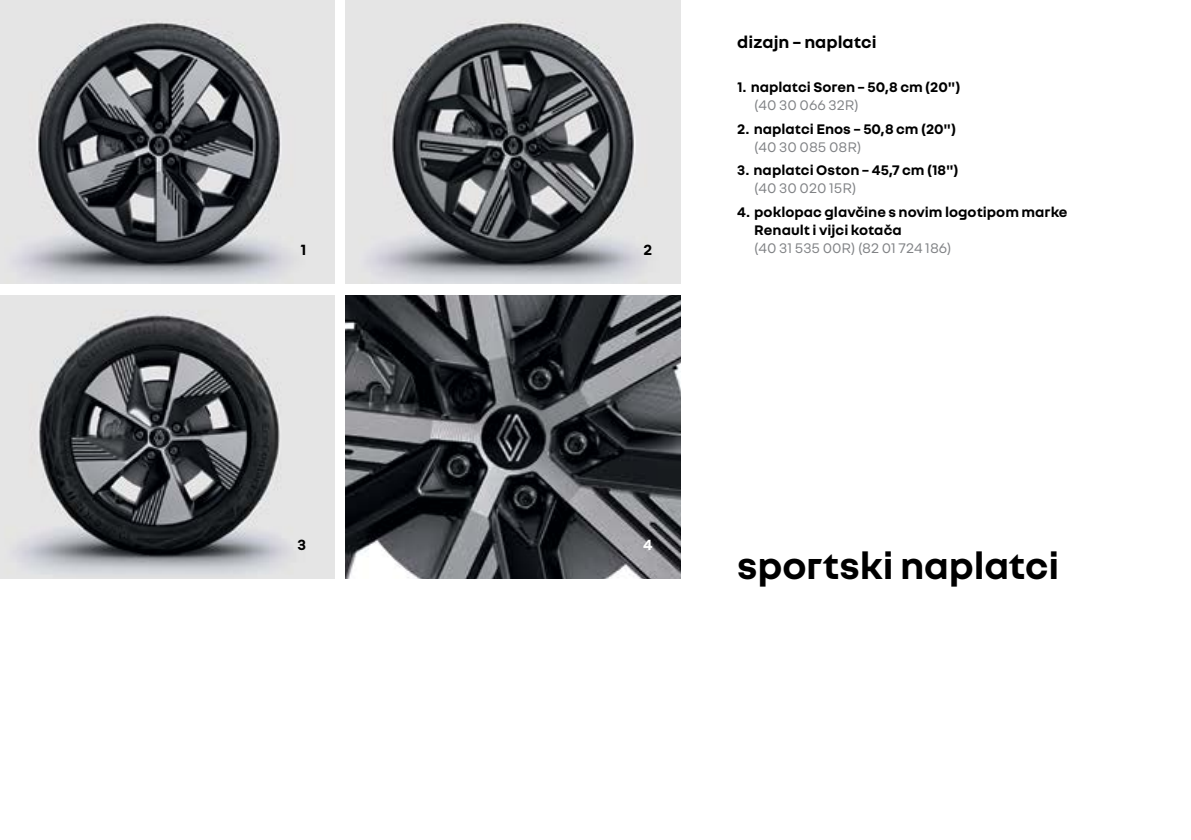
<style>
.page{position:relative;width:1191px;height:840px;background:#fff}
.page>*{position:absolute;margin:0;border:0;box-sizing:border-box;transform-origin:0 0}
.t1{font:700 40px "Nouvel R";letter-spacing:-.005em;color:#000}
.t2{font:700 18px "Nouvel R";color:#000}
.t3{font:700 16px "Nouvel R";color:#000}
.t4{font:700 16px "Nouvel R";color:#fff}
.t5{font:700 15px/18px "Nouvel R";color:#000}
.t6{font:15px "Nouvel R";color:#808285}
</style>
<div class="page">
<img style="left:0;top:0;width:334px;height:283px">
<img style="left:346px;top:295px;width:334px;height:283px">
<img style="left:346px;top:0;width:334px;height:283px">
<img style="left:0;top:295px;width:334px;height:283px">
<p class="t3" style="left:300px;top:239px;width:7px">1</p>
<p class="t3" style="left:297px;top:534px;width:10px">3</p>
<p class="t3" style="left:643px;top:239px;width:10px">2</p>
<p class="t2" style="left:737px;top:31px;width:141px">dizajn – naplatci</p>
<p class="t5" style="left:737px;top:77px;width:225px">1. naplatci Soren – 50,8 cm (20")</p>
<p class="t6" style="left:754px;top:95px;width:106px">(40 30 066 32R)</p>
<p class="t5" style="left:737px;top:119px;width:220px">2. naplatci Enos – 50,8 cm (20")</p>
<p class="t6" style="left:754px;top:137px;width:108px">(40 30 085 08R)</p>
<p class="t5" style="left:737px;top:160px;width:223px">3. naplatci Oston – 45,7 cm (18")</p>
<p class="t6" style="left:754px;top:179px;width:103px">(40 30 020 15R)</p>
<p class="t5" style="left:754px;top:202px;width:315px;text-indent:-17px">4. poklopac glavčine s novim logotipom marke<br>Renault i vijci kotača</p>
<p class="t6" style="left:754px;top:238px;width:198px">(40 31 535 00R) (82 01 724 186)</p>
<p class="t4" style="left:643px;top:534px;width:11px">4</p>
<h1 class="t1" style="left:737px;top:539px;width:323px">sportski naplatci</h1>
</div>
